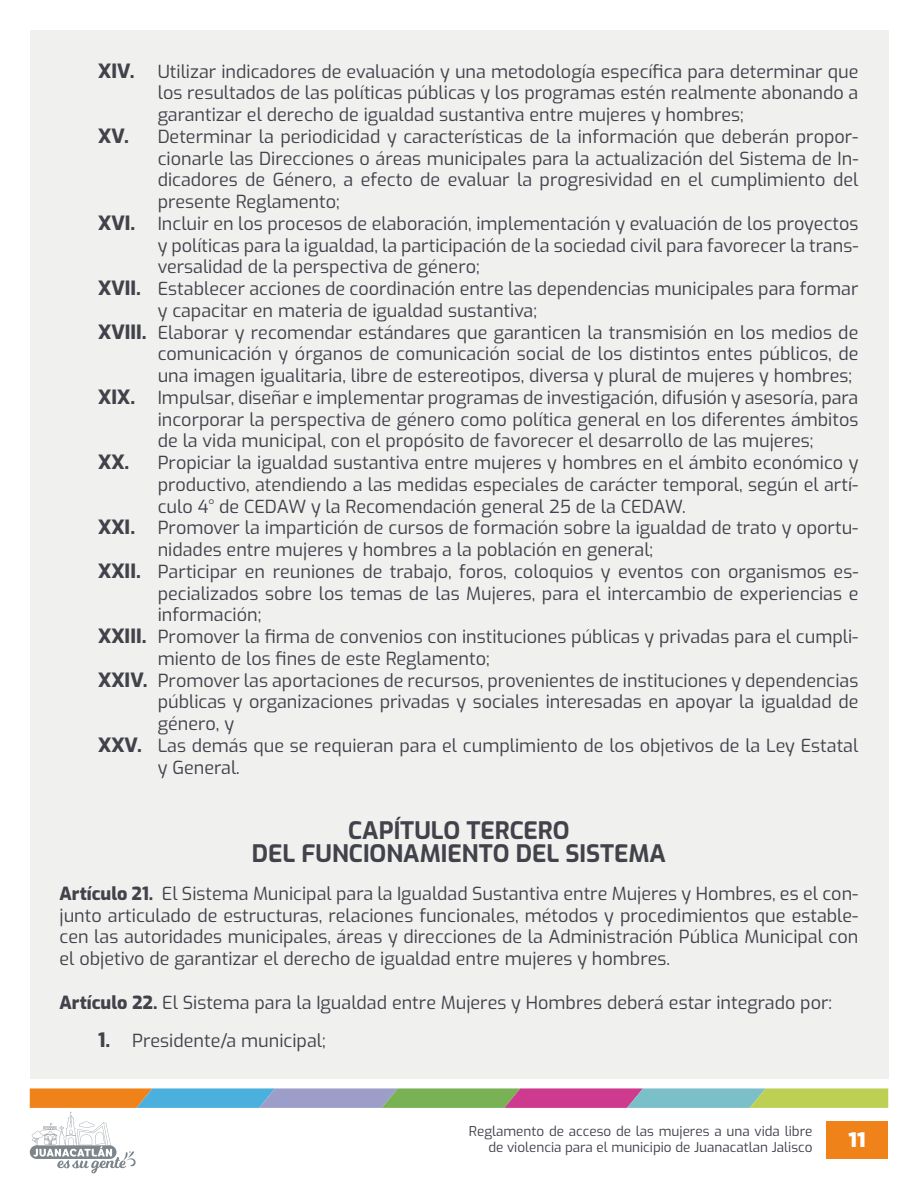
<style>
.page{position:relative;width:918px;height:1188px;background:#fff}
.page>*{position:absolute;margin:0;border:0;box-sizing:border-box;transform-origin:0 0}
.t1{font:700 24px/22.5px "Exo";color:#41424a;text-align:center}
.t2{font:900 21px "Gotham";color:#fff}
.t3{font:18px/21.8px "Exo";color:#41424a;text-align:justify}
.t4{font:13.5px/16.2px "Exo";color:#41424a;text-align:right}
.s1{font-weight:800;font-size:19.5px}
.s2{font-weight:800}
</style>
<div class="page">
<div style="left:30px;top:30px;width:858px;height:1049px;background:#f0f0ef"></div>
<svg style="left:30px;top:1088px;width:858px;height:85px"></svg>
<p class="t3" style="left:98px;top:59px;width:762px"><span class="s1">XIV.</span> Utilizar indicadores de evaluación y una metodología específica para determinar que</p>
<p class="t3" style="left:158px;top:81px;width:702px">los resultados de las políticas públicas y los programas estén realmente abonando a</p>
<p class="t3" style="left:158px;top:103px;width:588px">garantizar el derecho de igualdad sustantiva entre mujeres y hombres;</p>
<p class="t3" style="left:98px;top:125px;width:762px"><span class="s1">XV.</span> Determinar la periodicidad y características de la información que deberán propor-</p>
<p class="t3" style="left:158px;top:146px;width:702px">cionarle las Direcciones o áreas municipales para la actualización del Sistema de In-</p>
<p class="t3" style="left:158px;top:168px;width:702px">dicadores de Género, a efecto de evaluar la progresividad en el cumplimiento del</p>
<p class="t3" style="left:158px;top:190px;width:184px">presente Reglamento;</p>
<p class="t3" style="left:98px;top:212px;width:762px"><span class="s1">XVI.</span> Incluir en los procesos de elaboración, implementación y evaluación de los proyectos</p>
<p class="t3" style="left:158px;top:233px;width:702px">y políticas para la igualdad, la participación de la sociedad civil para favorecer la trans-</p>
<p class="t3" style="left:158px;top:255px;width:323px">versalidad de la perspectiva de género;</p>
<p class="t3" style="left:98px;top:277px;width:762px"><span class="s1">XVII.</span> Establecer acciones de coordinación entre las dependencias municipales para formar</p>
<p class="t3" style="left:158px;top:299px;width:381px">y capacitar en materia de igualdad sustantiva;</p>
<p class="t3" style="left:98px;top:320px;width:762px"><span class="s1">XVIII.</span> Elaborar y recomendar estándares que garanticen la transmisión en los medios de</p>
<p class="t3" style="left:158px;top:342px;width:702px">comunicación y órganos de comunicación social de los distintos entes públicos, de</p>
<p class="t3" style="left:158px;top:364px;width:696px">una imagen igualitaria, libre de estereotipos, diversa y plural de mujeres y hombres;</p>
<p class="t3" style="left:98px;top:386px;width:762px"><span class="s1">XIX.</span> Impulsar, diseñar e implementar programas de investigación, difusión y asesoría, para</p>
<p class="t3" style="left:158px;top:407px;width:702px">incorporar la perspectiva de género como política general en los diferentes ámbitos</p>
<p class="t3" style="left:158px;top:429px;width:657px">de la vida municipal, con el propósito de favorecer el desarrollo de las mujeres;</p>
<p class="t3" style="left:98px;top:451px;width:762px"><span class="s1">XX.</span> Propiciar la igualdad sustantiva entre mujeres y hombres en el ámbito económico y</p>
<p class="t3" style="left:158px;top:473px;width:702px">productivo, atendiendo a las medidas especiales de carácter temporal, según el artí-</p>
<p class="t3" style="left:158px;top:494px;width:530px">culo 4° de CEDAW y la Recomendación general 25 de la CEDAW.</p>
<p class="t3" style="left:98px;top:516px;width:762px"><span class="s1">XXI.</span> Promover la impartición de cursos de formación sobre la igualdad de trato y oportu-</p>
<p class="t3" style="left:158px;top:538px;width:497px">nidades entre mujeres y hombres a la población en general;</p>
<p class="t3" style="left:98px;top:560px;width:762px"><span class="s1">XXII.</span> Participar en reuniones de trabajo, foros, coloquios y eventos con organismos es-</p>
<p class="t3" style="left:158px;top:581px;width:702px">pecializados sobre los temas de las Mujeres, para el intercambio de experiencias e</p>
<p class="t3" style="left:158px;top:603px;width:105px">información;</p>
<p class="t3" style="left:98px;top:625px;width:762px"><span class="s1">XXIII.</span> Promover la firma de convenios con instituciones públicas y privadas para el cumpli-</p>
<p class="t3" style="left:158px;top:647px;width:333px">miento de los fines de este Reglamento;</p>
<p class="t3" style="left:98px;top:668px;width:762px"><span class="s1">XXIV.</span> Promover las aportaciones de recursos, provenientes de instituciones y dependencias</p>
<p class="t3" style="left:158px;top:690px;width:702px">públicas y organizaciones privadas y sociales interesadas en apoyar la igualdad de</p>
<p class="t3" style="left:158px;top:712px;width:78px">género, y</p>
<p class="t3" style="left:98px;top:734px;width:762px"><span class="s1">XXV.</span> Las demás que se requieran para el cumplimiento de los objetivos de la Ley Estatal</p>
<p class="t3" style="left:158px;top:755px;width:84px">y General.</p>
<h1 class="t1" style="left:252px;top:818px;width:416px">CAPÍTULO TERCERO<br>DEL FUNCIONAMIENTO DEL SISTEMA</h1>
<p class="t3" style="left:60px;top:882px;width:800px"><span class="s2">Artículo 21.</span> El Sistema Municipal para la Igualdad Sustantiva entre Mujeres y Hombres, es el con&shy;junto articulado de estructuras, relaciones funcionales, métodos y procedimientos que estable&shy;cen las autoridades municipales, áreas y direcciones de la Administración Pública Municipal con el objetivo de garantizar el derecho de igualdad entre mujeres y hombres.</p>
<p class="t3" style="left:60px;top:991px;width:774px"><span class="s2">Artículo 22.</span> El Sistema para la Igualdad entre Mujeres y Hombres deberá estar integrado por:</p>
<p class="t3" style="left:98px;top:1029px;width:229px"><span class="s1">1.</span> Presidente/a municipal;</p>
<p class="t4" style="left:469px;top:1123px;width:345px">Reglamento de acceso de las mujeres a una vida libre de violencia para el municipio de Juanacatlan Jalisco</p>
<p class="t2" style="left:848px;top:1127px;width:19px">11</p>
</div>
